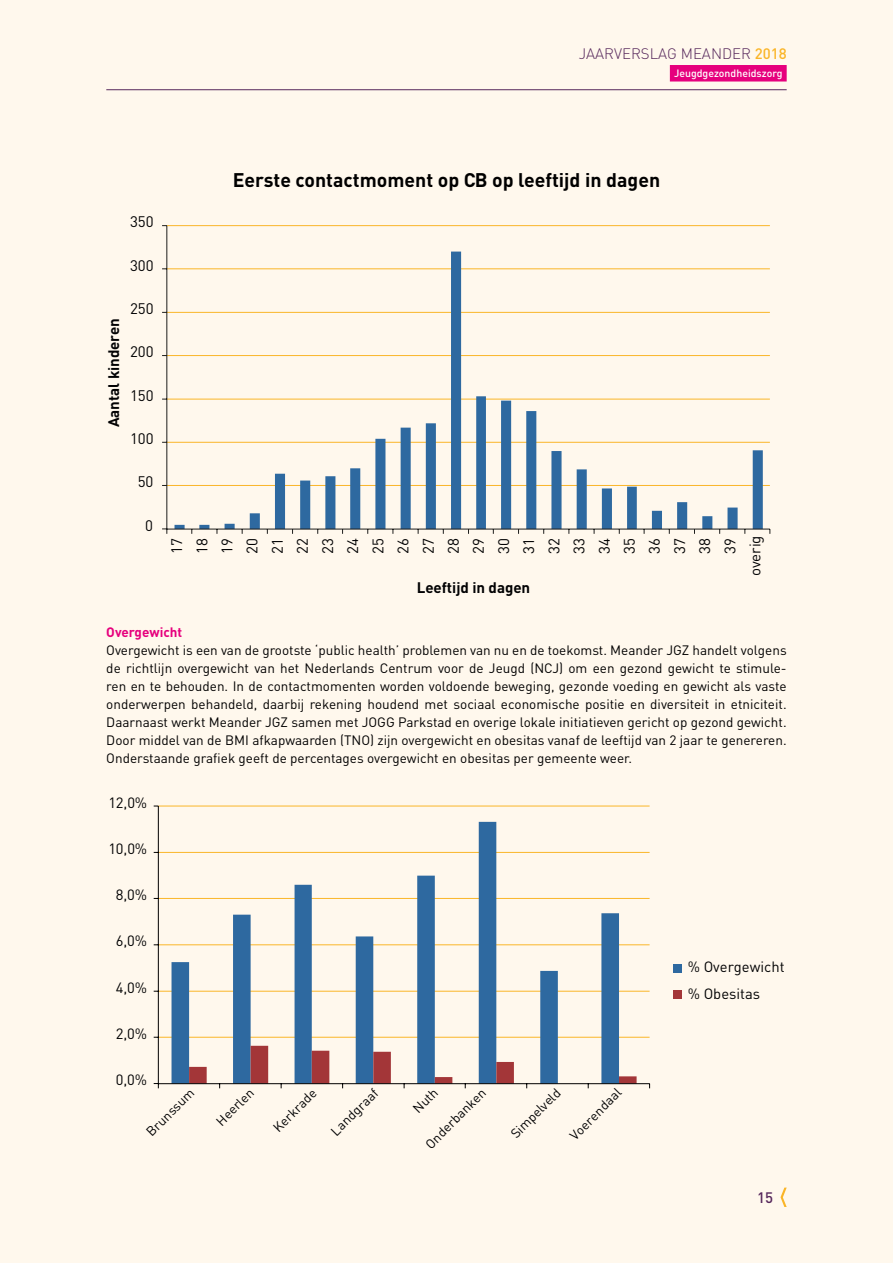
<style>
.page{position:relative;width:893px;height:1263px;background:#fff8ed}
.page>*{position:absolute;margin:0;border:0;box-sizing:border-box;transform-origin:0 0}
.t1{font:700 19.5px "DIN";color:#000}
.t2{font:15.15px/25.2px "DIN";letter-spacing:-.005em;color:#020203;text-align:right}
.t3{font:700 15.15px "DIN";letter-spacing:-.005em;color:#020203}
.t4{font:300 15px "DIN";color:#56275b}
.t5{font:500 15px "DIN";color:#56275b}
.t6{font:14.7px/26.4px "DIN";color:#020203}
.t7{font:13.5px/18px "DIN";color:#000;text-align:justify}
.t8{font:700 13.5px "DIN";color:#e6007d}
.t9{font:13.2px "DIN";color:#020203}
.t10{font:500 10.5px "DIN";color:#fff}
.s1{font-weight:500;color:#fab528}
</style>
<div class="page">
<svg style="left:780px;top:1187px;width:7px;height:20px"></svg>
<hr style="left:106px;top:89px;width:681px;height:1px;background:#56275b">
<div style="left:670px;top:65px;width:117px;height:17px;background:#e6007d"></div>
<hr style="left:167px;top:485px;width:603px;height:1px;background:#fab629">
<hr style="left:167px;top:442px;width:603px;height:1px;background:#fab629">
<hr style="left:167px;top:399px;width:603px;height:1px;background:#fab629">
<hr style="left:167px;top:355px;width:603px;height:1px;background:#fab629">
<hr style="left:167px;top:312px;width:603px;height:1px;background:#fab629">
<hr style="left:167px;top:268px;width:603px;height:1px;background:#fab629">
<hr style="left:167px;top:225px;width:603px;height:1px;background:#fab629">
<svg style="left:175px;top:252px;width:588px;height:277px"></svg>
<hr style="left:166px;top:226px;width:1px;height:303px;background:#1e1e1c">
<hr style="left:167px;top:529px;width:603px;height:1px;background:#1e1e1c">
<svg style="left:162px;top:528px;width:5px;height:6px"></svg>
<hr style="left:158px;top:1037px;width:492px;height:1px;background:#fab629">
<hr style="left:158px;top:991px;width:492px;height:1px;background:#fab629">
<hr style="left:158px;top:944px;width:492px;height:1px;background:#fab629">
<hr style="left:158px;top:898px;width:492px;height:1px;background:#fab629">
<hr style="left:158px;top:852px;width:492px;height:1px;background:#fab629">
<hr style="left:158px;top:806px;width:492px;height:1px;background:#fab629">
<svg style="left:172px;top:822px;width:447px;height:261px"></svg>
<hr style="left:158px;top:806px;width:1px;height:278px;background:#000">
<hr style="left:158px;top:1083px;width:492px;height:1px;background:#000">
<svg style="left:154px;top:1083px;width:5px;height:5px"></svg>
<svg style="left:189px;top:1046px;width:448px;height:42px"></svg>
<div style="left:673px;top:964px;width:8px;height:8px;background:#2e69a0"></div>
<div style="left:673px;top:990px;width:8px;height:8px;background:#a33638"></div>
<p class="t4" style="left:579px;top:44px;width:209px">JAARVERSLAG MEANDER <span class="s1">2018</span></p>
<p class="t10" style="left:674px;top:67px;width:110px">Jeugdgezondheidszorg</p>
<p class="t2" style="left:130px;top:209px;width:25px">350</p>
<p class="t2" style="left:130px;top:252px;width:25px">300</p>
<p class="t3" style="left:104px;top:427px;width:111px;rotate:-90deg">Aantal kinderen</p>
<p class="t2" style="left:130px;top:296px;width:25px">250</p>
<p class="t2" style="left:130px;top:339px;width:25px">200</p>
<p class="t2" style="left:130px;top:382px;width:25px">150</p>
<p class="t2" style="left:130px;top:425px;width:25px">100</p>
<p class="t2" style="left:138px;top:469px;width:17px">50</p>
<p class="t2" style="left:145px;top:512px;width:9px">0</p>
<h1 class="t1" style="left:233px;top:168px;width:429px">Eerste contactmoment op CB op leeftijd in dagen</h1>
<p class="t2" style="left:164px;top:576px;width:42px;rotate:-90deg">17<br>18<br>19<br>20<br>21<br>22<br>23<br>24<br>25<br>26<br>27<br>28<br>29<br>30<br>31<br>32<br>33<br>34<br>35<br>36<br>37<br>38<br>39 overig</p>
<p class="t3" style="left:417px;top:578px;width:115px">Leeftijd in dagen</p>
<p class="t8" style="left:106px;top:624px;width:77px">Overgewicht</p>
<p class="t7" style="left:106px;top:641px;width:682px">Overgewicht is een van de grootste ‘public health’ problemen van nu en de toekomst. Meander JGZ handelt volgens de richtlijn overgewicht van het Nederlands Centrum voor de Jeugd (NCJ) om een gezond gewicht te stimule&shy;ren en te behouden. In de contactmomenten worden voldoende beweging, gezonde voeding en gewicht als vaste onderwerpen behandeld, daarbij rekening houdend met sociaal economische positie en diversiteit in etniciteit.<br>Daarnaast werkt Meander JGZ samen met JOGG Parkstad en overige lokale initiatieven gericht op gezond gewicht.<br>Door middel van de BMI afkapwaarden (TNO) zijn overgewicht en obesitas vanaf de leeftijd van 2 jaar te genereren.<br>Onderstaande grafiek geeft de percentages overgewicht en obesitas per gemeente weer.</p>
<p class="t6" style="left:108px;top:789px;width:40px">12,0%</p>
<p class="t6" style="left:108px;top:835px;width:40px">10,0%</p>
<p class="t6" style="left:116px;top:881px;width:33px">8,0%</p>
<p class="t6" style="left:116px;top:927px;width:33px">6,0%</p>
<p class="t6" style="left:116px;top:974px;width:33px">4,0%</p>
<p class="t6" style="left:116px;top:1020px;width:33px">2,0%</p>
<p class="t6" style="left:116px;top:1066px;width:33px">0,0%</p>
<p class="t9" style="left:143px;top:1128px;width:63px;rotate:-45deg">Brunssum</p>
<p class="t9" style="left:213px;top:1117px;width:48px;rotate:-45deg">Heerlen</p>
<p class="t9" style="left:270px;top:1123px;width:57px;rotate:-45deg">Kerkrade</p>
<p class="t9" style="left:327px;top:1127px;width:62px;rotate:-45deg">Landgraaf</p>
<p class="t9" style="left:409px;top:1105px;width:30px;rotate:-45deg">Nuth</p>
<p class="t9" style="left:422px;top:1140px;width:81px;rotate:-45deg">Onderbanken</p>
<p class="t9" style="left:507px;top:1130px;width:66px;rotate:-45deg">Simpelveld</p>
<p class="t9" style="left:566px;top:1131px;width:68px;rotate:-45deg">Voerendaal</p>
<p class="t6" style="left:688px;top:954px;width:98px">% Overgewicht % Obesitas</p>
<p class="t5" style="left:757px;top:1188px;width:17px">15</p>
</div>
